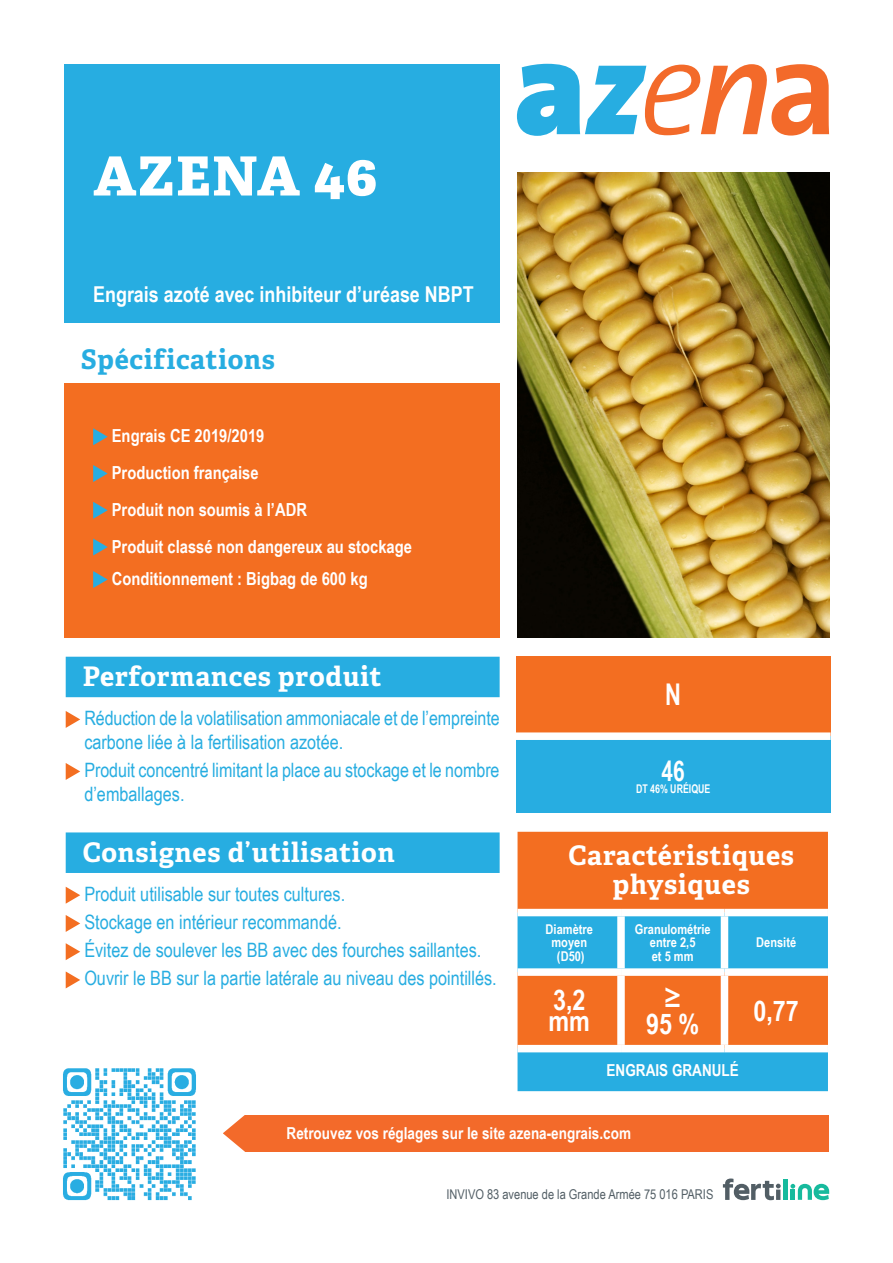
<style>
.page{position:relative;width:893px;height:1263px;background:#fff}
.page>*{position:absolute;margin:0;border:0;box-sizing:border-box;transform-origin:0 0}
.t1{font:800 54px "Adelle";letter-spacing:.02em;color:#fff}
.t2{font:700 30px "Arial Narrow";color:#fff;scale:.89 1}
.t3{font:700 28.5px/21px "Arial Narrow";color:#fff}
.t4{font:700 28.5px "Arial Narrow";color:#fff;scale:.89 1}
.t5{font:700 27px/28.5px "Adelle";letter-spacing:.03em;color:#fff;text-align:center}
.t6{font:700 27px "Adelle";letter-spacing:.03em;color:#27ade1}
.t7{font:700 21.9px "Arial Narrow";color:#fff}
.t8{font:19.8px/28.2px "Arial Narrow";color:#27ade1}
.t9{font:700 18px/36.8px "Arial Narrow";color:#fff}
.t10{font:700 16.5px "Arial Narrow";color:#fff}
.t11{font:700 13.5px/13.5px "Arial Narrow";color:#fff;text-align:center}
.t12{font:13.5px "Arial Narrow";color:#525e65}
.t13{font:700 12px "Arial Narrow";color:#fff;scale:.89 1}
</style>
<div class="page">
<div style="left:66px;top:657px;width:434px;height:40px;background:#27ade1"></div>
<div style="left:66px;top:832px;width:434px;height:41px;background:#27ade1"></div>
<svg style="left:66px;top:711px;width:14px;height:17px"></svg>
<svg style="left:66px;top:763px;width:14px;height:17px"></svg>
<svg style="left:66px;top:887px;width:14px;height:17px"></svg>
<svg style="left:66px;top:915px;width:14px;height:17px"></svg>
<svg style="left:66px;top:943px;width:14px;height:17px"></svg>
<svg style="left:66px;top:971px;width:14px;height:17px"></svg>
<div style="left:223px;top:1115px;width:606px;height:37px;background:#f36a2a"></div>
<div style="left:64px;top:383px;width:436px;height:254px;background:#f36e21"></div>
<div style="left:64px;top:64px;width:436px;height:258px;background:#27ade1"></div>
<svg style="left:93px;top:428px;width:15px;height:17px"></svg>
<svg style="left:93px;top:465px;width:15px;height:17px"></svg>
<svg style="left:93px;top:502px;width:15px;height:17px"></svg>
<svg style="left:93px;top:538px;width:15px;height:17px"></svg>
<svg style="left:93px;top:571px;width:15px;height:17px"></svg>
<svg style="left:223px;top:1115px;width:22px;height:37px"></svg>
<hr style="left:784px;top:1179px;width:4px;height:21px;background:#17ba9d">
<svg style="left:723px;top:1178px;width:58px;height:22px"></svg>
<svg style="left:790px;top:1184px;width:39px;height:16px"></svg>
<hr style="left:791px;top:1189px;width:4px;height:11px;background:#17ba9d">
<img style="left:517px;top:172px;width:312px;height:465px">
<svg style="left:517px;top:64px;width:312px;height:72px"></svg>
<img style="left:63px;top:1068px;width:133px;height:133px">
<div style="left:518px;top:832px;width:310px;height:77px;background:#f36e21"></div>
<svg style="left:518px;top:916px;width:310px;height:175px;background:#7f928f"></svg>
<div style="left:617px;top:916px;width:8px;height:52px;background:#fff"></div>
<div style="left:721px;top:916px;width:7px;height:52px;background:#fff"></div>
<div style="left:617px;top:976px;width:8px;height:69px;background:#fff"></div>
<div style="left:721px;top:976px;width:7px;height:69px;background:#fff"></div>
<div style="left:518px;top:1045px;width:103px;height:7px;background:#fff"></div>
<div style="left:724px;top:1045px;width:104px;height:7px;background:#fff"></div>
<div style="left:518px;top:968px;width:103px;height:8px;background:#fff"></div>
<div style="left:621px;top:968px;width:103px;height:8px;background:#fff"></div>
<div style="left:724px;top:968px;width:104px;height:8px;background:#fff"></div>
<div style="left:621px;top:1045px;width:103px;height:7px;background:#fff"></div>
<div style="left:516px;top:656px;width:315px;height:80px;background:#f36e21"></div>
<div style="left:516px;top:736px;width:315px;height:77px;background:#27ade1"></div>
<div style="left:516px;top:732px;width:315px;height:8px;background:#fff"></div>
<h1 class="t1" style="left:94px;top:141px;width:285px">AZENA 46</h1>
<p class="t7" style="left:93px;top:278px;width:382px">Engrais azoté avec inhibiteur d’uréase NBPT</p>
<h3 class="t6" style="left:81px;top:342px;width:196px">Spécifications</h3>
<p class="t9" style="left:112px;top:417px;width:302px">Engrais CE 2019/2019<br>Production française<br>Produit non soumis à l’ADR<br>Produit classé non dangereux au stockage</p>
<p class="t9" style="left:112px;top:559px;width:257px">Conditionnement : Bigbag de 600 kg</p>
<h3 class="t5" style="left:83px;top:663px;width:300px">Performances produit</h3>
<p class="t8" style="left:84px;top:705px;width:417px;line-height:23.7px">Réduction de la volatilisation ammoniacale et de l’empreinte carbone liée à la fertilisation azotée.</p>
<p class="t8" style="left:84px;top:757px;width:417px;line-height:23.7px">Produit concentré limitant la place au stockage et le nombre d’emballages.</p>
<h3 class="t5" style="left:83px;top:838px;width:313px">Consignes d’utilisation</h3>
<p class="t8" style="left:84px;top:879px;width:414px">Produit utilisable sur toutes cultures.<br>Stockage en intérieur recommandé.<br>Évitez de soulever les BB avec des fourches saillantes.<br>Ouvrir le BB sur la partie latérale au niveau des pointillés.</p>
<h2 class="t2" style="left:665px;top:672px;width:19px">N</h2>
<h3 class="t4" style="left:662px;top:750px;width:28px">46</h3>
<p class="t13" style="left:636px;top:780px;width:85px">DT 46% URÉIQUE</p>
<h3 class="t5" style="left:568px;top:841px;width:227px">Caractéristiques physiques</h3>
<p class="t11" style="left:546px;top:921px;width:49px">Diamètre moyen (D50)</p>
<p class="t11" style="left:635px;top:921px;width:77px">Granulométrie entre 2,5<br>et 5 mm</p>
<p class="t11" style="left:756px;top:935px;width:41px">Densité</p>
<h3 class="t3" style="left:548px;top:988px;width:43px">3,2 mm</h3>
<h3 class="t3" style="left:646px;top:982px;width:55px;line-height:27px;text-align:center">≥<br>95 %</h3>
<p class="t10" style="left:607px;top:1057px;width:134px">ENGRAIS GRANULÉ</p>
<h3 class="t3" style="left:753px;top:999px;width:47px">0,77</h3>
<p class="t10" style="left:287px;top:1121px;width:346px">Retrouvez vos réglages sur le site azena-engrais.com</p>
<p class="t12" style="left:446px;top:1184px;width:268px">INVIVO 83 avenue de la Grande Armée 75 016 PARIS</p>
</div>
